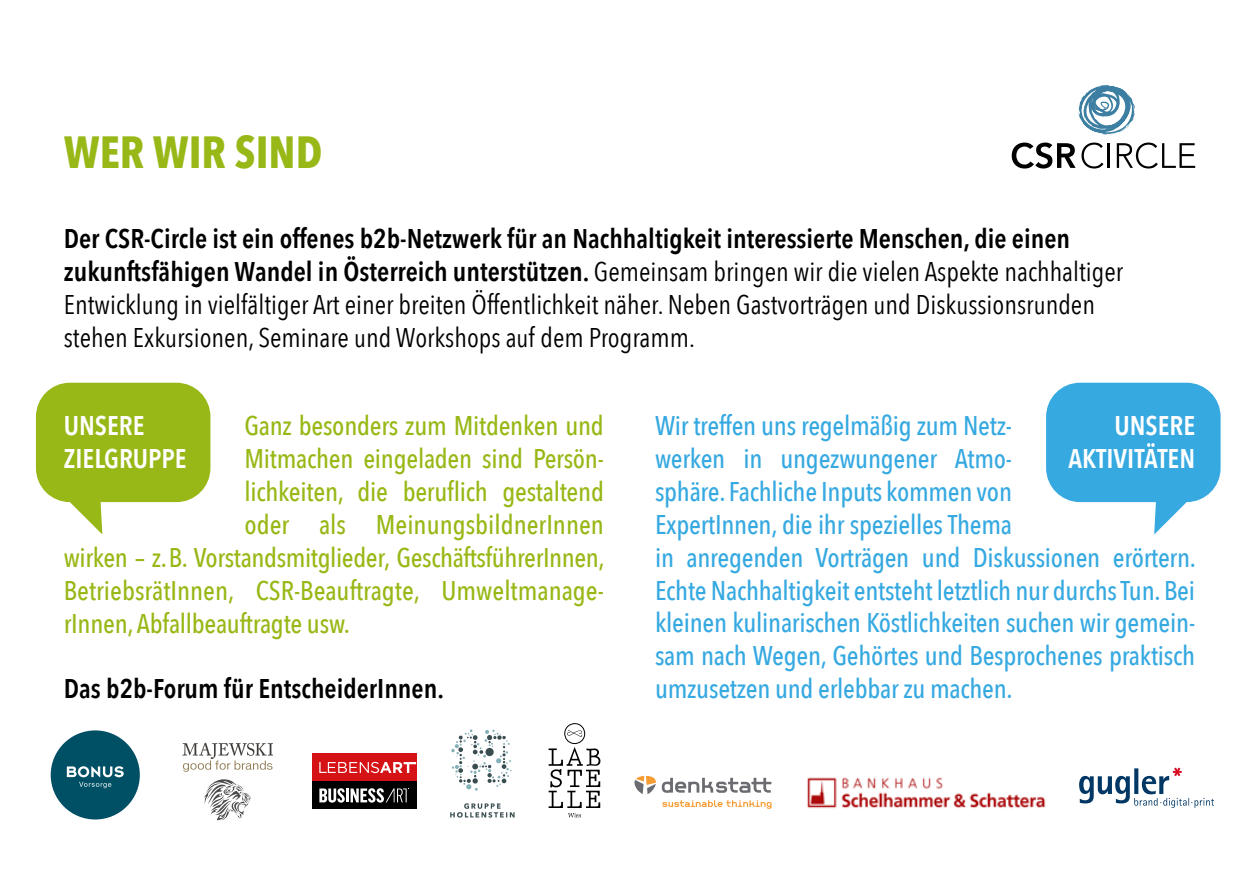
<style>
.page{position:relative;width:1259px;height:893px;background:#fff}
.page>*{position:absolute;margin:0;border:0;box-sizing:border-box;transform-origin:0 0}
.t1{font:700 45px "Avenir Next Condensed";color:#97b816}
.t2{font:500 27px/33px "Avenir Next Condensed";letter-spacing:-.01em;color:#36a9e1}
.t3{font:27px/33px "Avenir Next Condensed";color:#000}
.t4{font:500 27px "Avenir Next Condensed";letter-spacing:-.01em;color:#97b816}
.t5{font:600 27px/33px "Avenir Next Condensed";color:#fff}
.t6{font:600 27px "Avenir Next Condensed";color:#000}
.s1{font-weight:600}
.s2{font-size:25.5px}
</style>
<div class="page">
<svg style="left:1116px;top:143px;width:79px;height:26px"></svg>
<svg style="left:1011px;top:143px;width:64px;height:26px"></svg>
<svg style="left:1081px;top:143px;width:22px;height:26px"></svg>
<hr style="left:1107px;top:143px;width:3px;height:25px;background:#000">
<svg style="left:1078px;top:85px;width:57px;height:50px"></svg>
<div style="left:36px;top:383px;width:174px;height:119px;background:#97b816;border-radius:34px"></div>
<div style="left:1046px;top:383px;width:174px;height:119px;background:#36a9e1;border-radius:34px"></div>
<svg style="left:1079px;top:767px;width:135px;height:41px"></svg>
<svg style="left:662px;top:778px;width:109px;height:15px"></svg>
<svg style="left:634px;top:776px;width:22px;height:18px"></svg>
<svg style="left:662px;top:800px;width:109px;height:9px"></svg>
<svg style="left:451px;top:729px;width:60px;height:62px"></svg>
<svg style="left:450px;top:803px;width:64px;height:15px"></svg>
<div style="left:312px;top:753px;width:104px;height:28px;background:#d51317"></div>
<svg style="left:319px;top:762px;width:97px;height:11px"></svg>
<div style="left:312px;top:781px;width:104px;height:28px;background:#000"></div>
<svg style="left:319px;top:788px;width:90px;height:15px"></svg>
<svg style="left:548px;top:723px;width:52px;height:94px"></svg>
<div style="left:51px;top:730px;width:89px;height:89px;background:#005065;border-radius:50%"></div>
<svg style="left:67px;top:766px;width:57px;height:22px"></svg>
<svg style="left:182px;top:743px;width:91px;height:29px"></svg>
<svg style="left:204px;top:779px;width:47px;height:41px"></svg>
<img style="left:807px;top:777px;width:238px;height:31px">
<h1 class="t1" style="left:64px;top:125px;width:260px">WER WIR SIND</h1>
<p class="t3" style="left:64px;top:221px;width:1061px"><span class="s1">Der CSR-Circle ist ein offenes b2b-Netzwerk für an Nachhaltigkeit interessierte Menschen, die einen zukunftsfähigen Wandel in Österreich unterstützen.</span> Gemeinsam bringen wir die vielen Aspekte nachhaltiger Entwickl<span class="s2">u</span>ng in vielfältiger Art einer breiten Öffentlichkeit näher. Neben Gastvorträgen <span class="s2">u</span>nd Disk<span class="s2">u</span>ssionsr<span class="s2">u</span>nden stehen Exk<span class="s2">u</span>rsionen, Seminare <span class="s2">u</span>nd Workshops a<span class="s2">u</span>f dem Programm.</p>
<p class="t2" style="left:655px;top:408px;width:542px">Wir treffen uns regelmäßig zum Netz-<br>werken in ungezwungener Atmo-<br>sphäre. Fachliche Inputs kommen von<br>ExpertInnen, die ihr spezielles Thema<br>in anregenden Vorträgen und Diskussionen erörtern.<br>Echte Nachhaltigkeit entsteht letztlich nur durchs Tun. Bei kleinen kulinarischen Köstlichkeiten suchen wir gemein&shy;sam nach Wegen, Gehörtes und Besprochenes praktisch umzusetzen und erlebbar zu machen.</p>
<p class="t4" style="left:244px;top:409px;width:361px">Ganz besonders zum Mitdenken und</p>
<p class="t4" style="left:244px;top:442px;width:361px">Mitmachen eingeladen sind Persön-</p>
<p class="t4" style="left:244px;top:475px;width:361px">lichkeiten, die beruflich gestaltend</p>
<p class="t4" style="left:244px;top:508px;width:361px">oder als MeinungsbildnerInnen</p>
<p class="t4" style="left:64px;top:541px;width:542px">wirken – z.B. Vorstandsmitglieder, GeschäftsführerInnen,</p>
<p class="t4" style="left:64px;top:574px;width:541px">BetriebsrätInnen, CSR-Beauftragte, Umweltmanage-</p>
<p class="t4" style="left:64px;top:607px;width:288px">rInnen, Abfallbeauftragte usw.</p>
<p class="t5" style="left:64px;top:408px;width:124px">UNSERE<br>ZIELGRUPPE</p>
<p class="t5" style="left:1068px;top:408px;width:128px;text-align:right">UNSERE<br>AKTIVITÄTEN</p>
<p class="t6" style="left:64px;top:665px;width:382px">Das b2b-Forum für EntscheiderInnen.</p>
</div>
